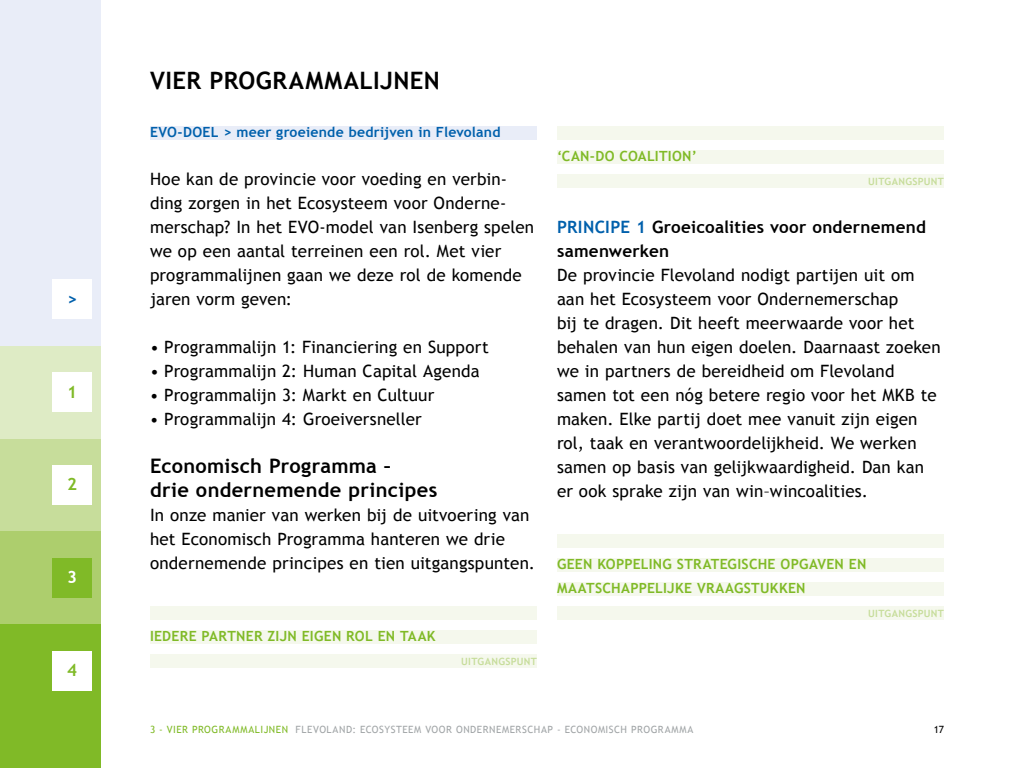
<style>
.page{position:relative;width:1024px;height:768px;background:#fff}
.page>*{position:absolute;margin:0;border:0;box-sizing:border-box;transform-origin:0 0}
.t1{font:700 24px "Trebuchet MS";letter-spacing:.02em;color:#000}
.t2{font:700 20px/24px "Trebuchet MS";letter-spacing:.015em;color:#000}
.t3{font:17px/24px "Trebuchet MS";letter-spacing:.01em;color:#000}
.t4{font:700 17px/24px "Trebuchet MS";letter-spacing:.015em;color:#000}
.t5{font:700 17px "Trebuchet MS";color:#80ba27}
.t6{font:700 17px "Trebuchet MS";color:#fff}
.t7{font:700 17px "Trebuchet MS";color:#0060ac}
.t8{font:700 14px/24px "Trebuchet MS";letter-spacing:.02em;color:#80ba27}
.t9{font:700 14px "Trebuchet MS";letter-spacing:.015em;color:#0060ac}
.t10{font:10px "Trebuchet MS";letter-spacing:.055em;color:#a1a5a7}
.t11{font:700 10px "Trebuchet MS";letter-spacing:.03em;color:#c7dd9b}
.t12{font:10px "Trebuchet MS";color:#000}
.s1{color:#0060ac}
.s2{color:#80ba27}
</style>
<div class="page">
<div style="left:0;top:601px;width:101px;height:167px;background:#80ba27"></div>
<div style="left:0;top:531px;width:101px;height:93px;background:#adce6d"></div>
<div style="left:0;top:438px;width:101px;height:93px;background:#c7dd9b"></div>
<div style="left:0;top:346px;width:101px;height:93px;background:#deebc5"></div>
<div style="left:0;top:0;width:101px;height:346px;background:#e9edf8"></div>
<div style="left:52px;top:465px;width:40px;height:40px;background:#fff"></div>
<div style="left:52px;top:558px;width:40px;height:40px;background:#80ba27"></div>
<div style="left:52px;top:372px;width:40px;height:40px;background:#fff"></div>
<div style="left:52px;top:279px;width:40px;height:40px;background:#fff"></div>
<div style="left:52px;top:651px;width:40px;height:40px;background:#fff"></div>
<div style="left:150px;top:127px;width:387px;height:13px;background:#e9edf8"></div>
<div style="left:150px;top:607px;width:387px;height:13px;background:#f5f8ed"></div>
<div style="left:150px;top:631px;width:387px;height:13px;background:#f5f8ed"></div>
<div style="left:150px;top:655px;width:387px;height:13px;background:#f5f8ed"></div>
<div style="left:557px;top:127px;width:387px;height:13px;background:#f5f8ed"></div>
<div style="left:557px;top:151px;width:387px;height:13px;background:#f5f8ed"></div>
<div style="left:557px;top:175px;width:387px;height:13px;background:#f5f8ed"></div>
<div style="left:557px;top:535px;width:387px;height:13px;background:#f5f8ed"></div>
<div style="left:557px;top:559px;width:387px;height:13px;background:#f5f8ed"></div>
<div style="left:557px;top:583px;width:387px;height:13px;background:#f5f8ed"></div>
<div style="left:557px;top:607px;width:387px;height:13px;background:#f5f8ed"></div>
<p class="t7" style="left:67px;top:288px;width:11px">&gt;</p>
<p class="t5" style="left:67px;top:381px;width:11px">1</p>
<p class="t5" style="left:67px;top:474px;width:11px">2</p>
<p class="t6" style="left:67px;top:566px;width:11px">3</p>
<p class="t5" style="left:67px;top:659px;width:11px">4</p>
<h1 class="t1" style="left:150px;top:65px;width:291px">VIER PROGRAMMALIJNEN</h1>
<p class="t9" style="left:150px;top:123px;width:352px">EVO-DOEL &gt; meer groeiende bedrijven in Flevoland</p>
<p class="t3" style="left:150px;top:167px;width:386px">Hoe kan de provincie voor voeding en verbin&shy;ding zorgen in het Ecosysteem voor Onderne&shy;merschap? In het EVO-model van Isenberg spelen we op een aantal terreinen een rol. Met vier programmalijnen gaan we deze rol de komende jaren vorm geven:</p>
<p class="t3" style="left:150px;top:335px;width:340px">• Programmalijn 1: Financiering en Support</p>
<p class="t3" style="left:150px;top:359px;width:331px">• Programmalijn 2: Human Capital Agenda</p>
<p class="t3" style="left:150px;top:383px;width:286px">• Programmalijn 3: Markt en Cultuur</p>
<p class="t3" style="left:150px;top:407px;width:273px">• Programmalijn 4: Groeiversneller</p>
<p class="t2" style="left:150px;top:454px;width:289px">Economisch Programma –<br>drie ondernemende principes</p>
<p class="t3" style="left:150px;top:503px;width:387px">In onze manier van werken bij de uitvoering van het Economisch Programma hanteren we drie ondernemende principes en tien uitgangspunten.</p>
<p class="t8" style="left:150px;top:624px;width:287px">IEDERE PARTNER ZIJN EIGEN ROL EN TAAK</p>
<p class="t11" style="left:461px;top:655px;width:77px">UITGANGSPUNT</p>
<p class="t8" style="left:557px;top:144px;width:141px">‘CAN-DO COALITION’</p>
<p class="t11" style="left:868px;top:175px;width:77px">UITGANGSPUNT</p>
<p class="t4" style="left:557px;top:215px;width:370px"><span class="s1">PRINCIPE 1</span> Groeicoalities voor ondernemend samenwerken</p>
<p class="t3" style="left:557px;top:263px;width:385px">De provincie Flevoland nodigt partijen uit om aan het Ecosysteem voor Ondernemerschap<br>bij te dragen. Dit heeft meerwaarde voor het behalen van hun eigen doelen. Daarnaast zoeken we in partners de bereidheid om Flevoland samen tot een nóg betere regio voor het MKB te maken. Elke partij doet mee vanuit zijn eigen rol, taak en verantwoordelijkheid. We werken samen op basis van gelijkwaardigheid. Dan kan er ook sprake zijn van win–wincoalities.</p>
<p class="t8" style="left:557px;top:552px;width:311px">GEEN KOPPELING STRATEGISCHE OPGAVEN EN<br>MAATSCHAPPELIJKE VRAAGSTUKKEN</p>
<p class="t11" style="left:868px;top:607px;width:77px">UITGANGSPUNT</p>
<p class="t10" style="left:150px;top:724px;width:545px"><span class="s2">3 - VIER PROGRAMMALIJNEN</span> FLEVOLAND: ECOSYSTEEM VOOR ONDERNEMERSCHAP - ECONOMISCH PROGRAMMA</p>
<p class="t12" style="left:934px;top:724px;width:12px">17</p>
</div>
